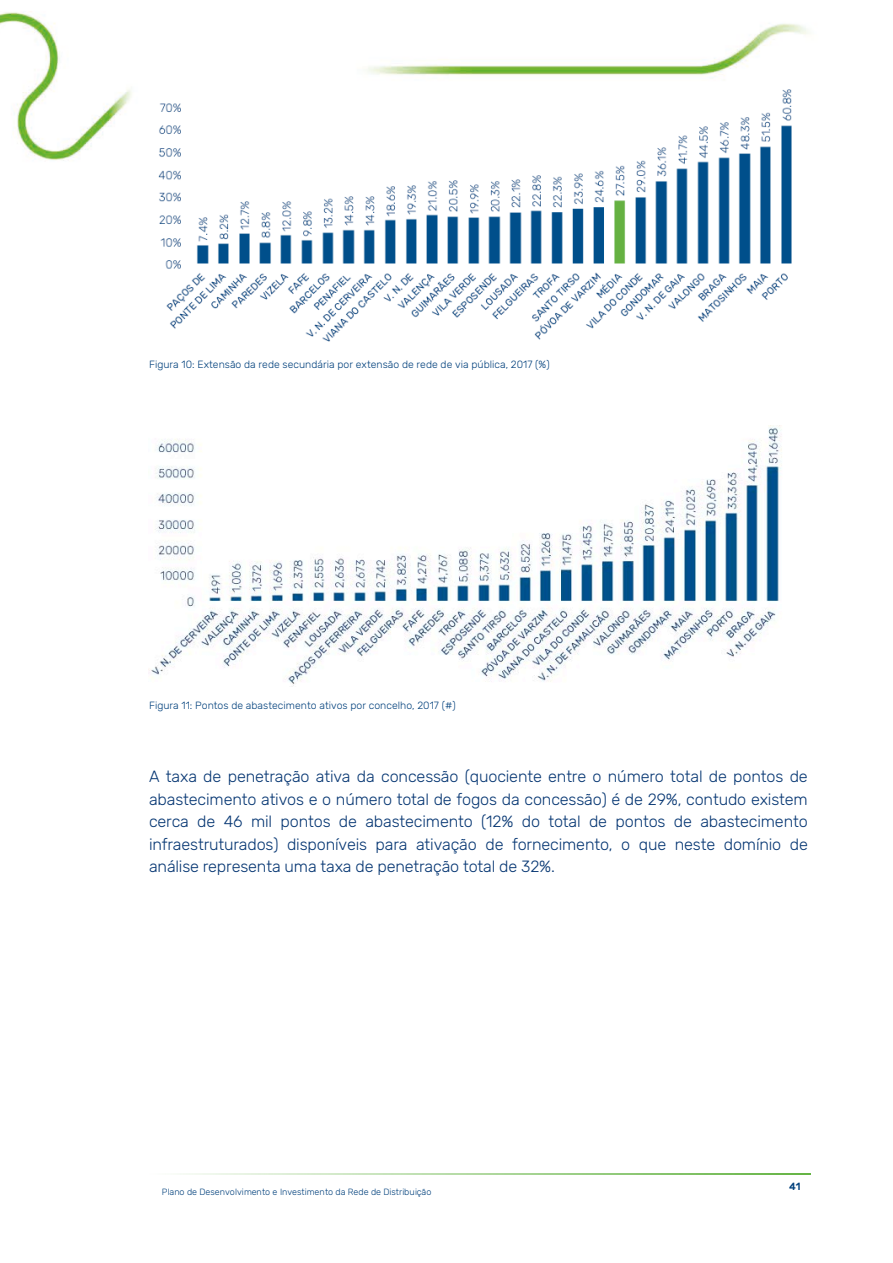
<style>
.page{position:relative;width:893px;height:1263px;background:#fff}
.page>*{position:absolute;margin:0;border:0;box-sizing:border-box;transform-origin:0 0}
.t1{font:300 16.2px/22.5px "Rubik";letter-spacing:-.01em;color:#073773;text-align:justify}
.t2{font:300 10.5px "Rubik";letter-spacing:.005em;color:#00407c}
.t3{font:500 10.5px "Rubik";color:#00407c}
.t4{font:300 9px "Rubik";color:#00407c}
</style>
<div class="page">
<img style="left:183px;top:1173px;width:627px;height:2px">
<img style="left:0;top:11px;width:809px;height:150px">
<img style="left:149px;top:85px;width:658px;height:257px">
<img style="left:149px;top:426px;width:633px;height:261px">
<p class="t2" style="left:149px;top:358px;width:402px">Figura 10: Extensão da rede secundária por extensão de rede de via pública, 2017 (%)</p>
<p class="t2" style="left:149px;top:699px;width:308px">Figura 11: Pontos de abastecimento ativos por concelho, 2017 (#)</p>
<p class="t1" style="left:149px;top:765px;width:660px">A taxa de penetração ativa da concessão (quociente entre o número total de pontos de abastecimento ativos e o número total de fogos da concessão) é de 29%, contudo existem cerca de 46 mil pontos de abastecimento (12% do total de pontos de abastecimento infraestruturados) disponíveis para ativação de fornecimento, o que neste domínio de análise representa uma taxa de penetração total de 32%.</p>
<p class="t4" style="left:162px;top:1187px;width:271px">Plano de Desenvolvimento e Investimento da Rede de Distribuição</p>
<p class="t3" style="left:789px;top:1180px;width:13px">41</p>
</div>
